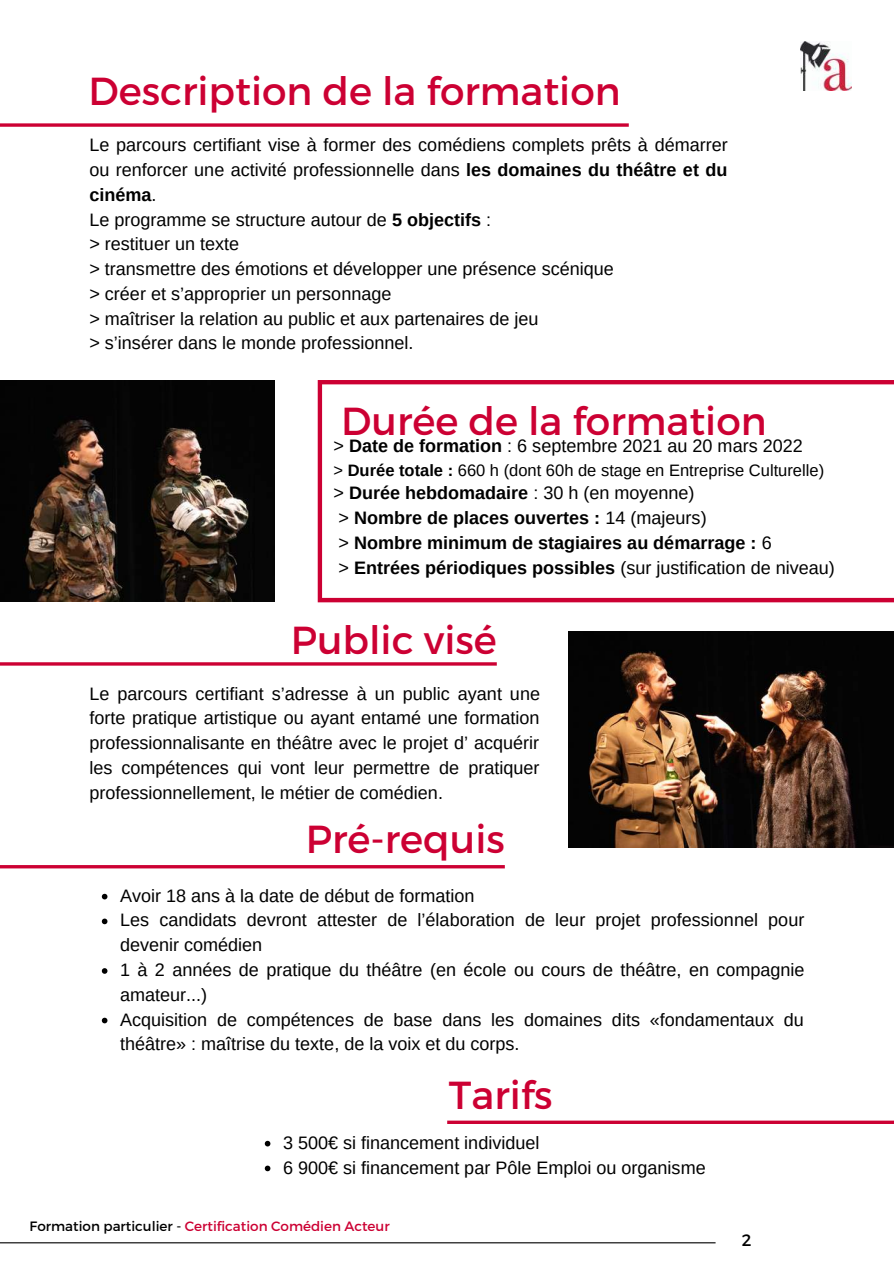
<style>
.page{position:relative;width:894px;height:1264px;background:#fff}
.page>*{position:absolute;margin:0;border:0;box-sizing:border-box;transform-origin:0 0}
.t1{font:39px "Montserrat";color:#c03}
.t2{font:18px/24.8px "Arimo";color:#000}
.t3{font:700 18px/24.8px "Arimo";color:#000}
.t4{font:16.5px "Arimo";color:#000}
.t5{font:16.5px "Montserrat";color:#000}
.t6{font:13.5px "Montserrat";color:#c03}
.s1{font-weight:700}
.s2{font-weight:400}
.s3{color:#000}
</style>
<div class="page">
<svg style="left:0;top:123px;width:628px;height:4px;background:#d32752"></svg>
<hr style="left:0;top:662px;width:496px;height:3px;background:#c03">
<svg style="left:317px;top:380px;width:576px;height:222px"></svg>
<img style="left:0;top:380px;width:274px;height:222px">
<hr style="left:0;top:865px;width:504px;height:3px;background:#c03">
<img style="left:568px;top:631px;width:325px;height:216px">
<hr style="left:447px;top:1120px;width:446px;height:3px;background:#c03">
<hr style="left:0;top:1242px;width:715px;height:1px;background:#000">
<img style="left:800px;top:41px;width:51px;height:50px">
<svg style="left:102px;top:893px;width:5px;height:6px"></svg>
<svg style="left:102px;top:918px;width:5px;height:6px"></svg>
<svg style="left:102px;top:968px;width:5px;height:5px"></svg>
<svg style="left:102px;top:1017px;width:5px;height:6px"></svg>
<svg style="left:265px;top:1140px;width:5px;height:6px"></svg>
<svg style="left:265px;top:1165px;width:5px;height:6px"></svg>
<h1 class="t1" style="left:88px;top:66px;width:533px">Description de la formation</h1>
<p class="t2" style="left:89px;top:132px;width:639px">Le parcours certifiant vise à former des comédiens complets prêts à démarrer ou renforcer une activité professionnelle dans <span class="s1">les domaines du théâtre et du cinéma</span>.<br>Le programme se structure autour de <span class="s1">5 objectifs</span> :<br>&gt; restituer un texte<br>&gt; transmettre des émotions et développer une présence scénique<br>&gt; créer et s’approprier un personnage<br>&gt; maîtriser la relation au public et aux partenaires de jeu<br>&gt; s’insérer dans le monde professionnel.</p>
<h1 class="t1" style="left:341px;top:396px;width:427px">Durée de la formation</h1>
<p class="t2" style="left:333px;top:433px;width:470px">&gt; <span class="s1">Date de formation</span> : 6 septembre 2021 au 20 mars 2022</p>
<p class="t4" style="left:333px;top:460px;width:492px">&gt; <span class="s1">Durée totale :</span> 660 h (dont 60h de stage en Entreprise Culturelle)</p>
<p class="t3" style="left:333px;top:480px;width:502px"><span class="s2">&gt;</span> Durée hebdomadaire <span class="s2">: 30 h (en moyenne)<br>&gt;</span> Nombre de places ouvertes : <span class="s2">14 (majeurs)<br>&gt;</span> Nombre minimum de stagiaires au démarrage : <span class="s2">6<br>&gt;</span> Entrées périodiques possibles <span class="s2">(sur justification de niveau)</span></p>
<h1 class="t1" style="left:291px;top:615px;width:207px">Public visé</h1>
<p class="t2" style="left:89px;top:681px;width:452px;text-align:justify">Le parcours certifiant s’adresse à un public ayant une forte pratique artistique ou ayant entamé une formation professionnalisante en théâtre avec le projet d’ acquérir les compétences qui vont leur permettre de pratiquer professionnellement, le métier de comédien.</p>
<h1 class="t1" style="left:306px;top:813px;width:200px">Pré-requis</h1>
<p class="t2" style="left:120px;top:883px;width:686px">Avoir 18 ans à la date de début de formation<br>Les candidats devront attester de l’élaboration de leur projet professionnel pour devenir comédien<br>1 à 2 années de pratique du théâtre (en école ou cours de théâtre, en compagnie amateur...)<br>Acquisition de compétences de base dans les domaines dits «fondamentaux du théâtre» : maîtrise du texte, de la voix et du corps.</p>
<h1 class="t1" style="left:449px;top:1069px;width:105px">Tarifs</h1>
<p class="t2" style="left:283px;top:1130px;width:424px">3 500€ si financement individuel<br>6 900€ si financement par Pôle Emploi ou organisme</p>
<p class="t6" style="left:30px;top:1217px;width:361px"><span class="s3">Formation particulier -</span> Certification Comédien Acteur</p>
<p class="t5" style="left:741px;top:1229px;width:11px">2</p>
</div>
